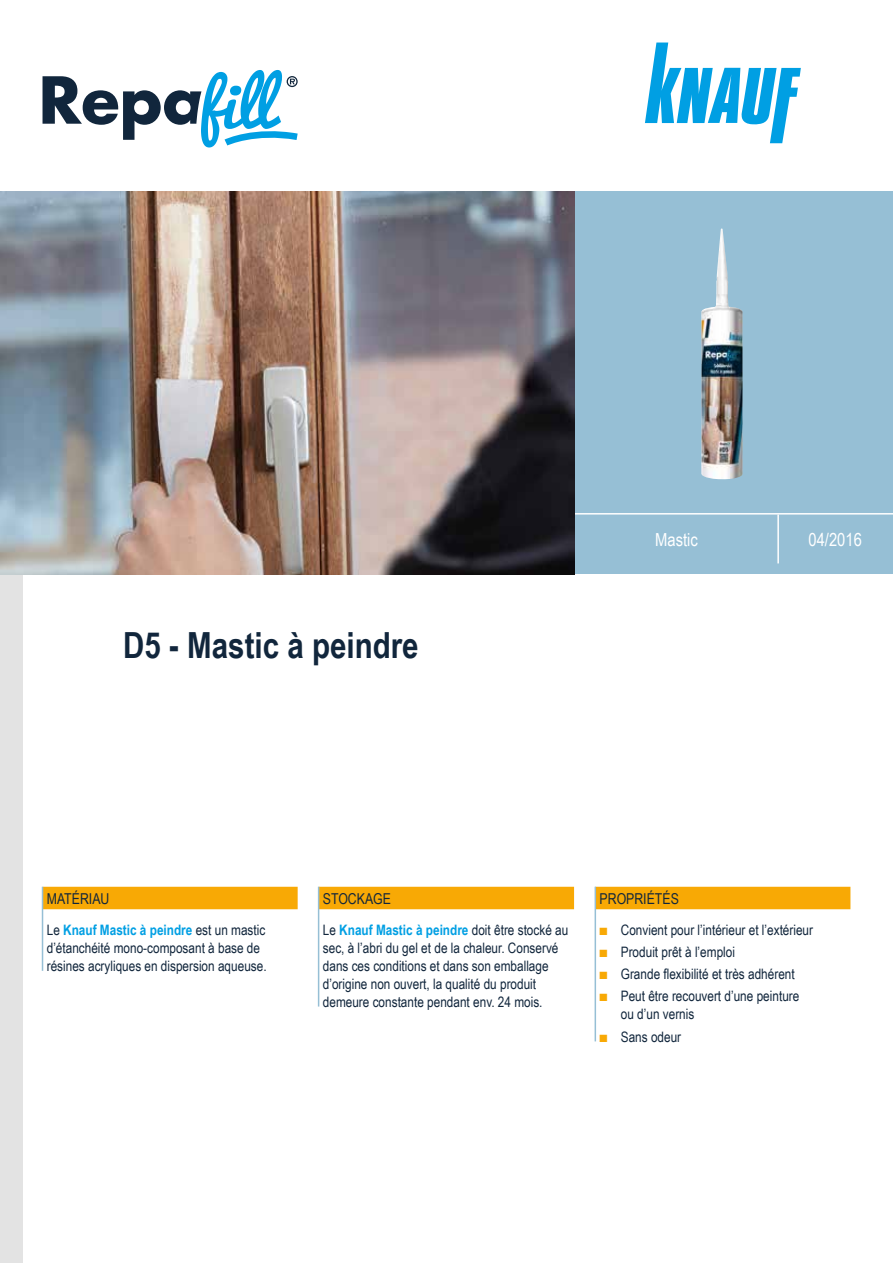
<style>
.page{position:relative;width:893px;height:1263px;background:#fff}
.page>*{position:absolute;margin:0;border:0;box-sizing:border-box;transform-origin:0 0}
.t1{font:700 36px "Arial Narrow";color:#11263c}
.t2{font:18px "Arial Narrow";color:#fff}
.t3{font:15px "Arial Narrow";color:#11263c}
.t4{font:14.4px/18px "Arial Narrow";color:#11263c}
.s1{font-weight:700;color:#009fe3}
.s2{color:#f8a905}
</style>
<div class="page">
<div style="left:0;top:191px;width:893px;height:383px;background:#96bfd5"></div>
<div style="left:0;top:192px;width:22px;height:1071px;background:#e3e3e3"></div>
<hr style="left:574px;top:513px;width:319px;height:1px;background:#fff">
<hr style="left:777px;top:514px;width:2px;height:49px;background:#fff">
<img style="left:701px;top:228px;width:42px;height:251px">
<img style="left:0;top:191px;width:574px;height:383px">
<svg style="left:43px;top:70px;width:255px;height:77px"></svg>
<svg style="left:645px;top:43px;width:156px;height:100px"></svg>
<div style="left:43px;top:887px;width:255px;height:22px;background:#f8a905"></div>
<div style="left:319px;top:887px;width:255px;height:22px;background:#f8a905"></div>
<div style="left:595px;top:887px;width:255px;height:22px;background:#f8a905"></div>
<hr style="left:42px;top:887px;width:1px;height:84px;background:#96bfd5">
<hr style="left:318px;top:887px;width:1px;height:119px;background:#96bfd5">
<hr style="left:595px;top:887px;width:1px;height:154px;background:#96bfd5">
<h1 class="t1" style="left:123px;top:618px;width:297px">D5 - Mastic à peindre</h1>
<p class="t2" style="left:655px;top:526px;width:44px">Mastic</p>
<p class="t2" style="left:808px;top:526px;width:55px">04/2016</p>
<p class="t3" style="left:47px;top:888px;width:64px">MATÉRIAU</p>
<p class="t4" style="left:47px;top:920px;width:221px">Le <span class="s1">Knauf Mastic à peindre</span> est un mastic d’étanchéité mono-composant à base de résines acryliques en dispersion aqueuse.</p>
<p class="t3" style="left:323px;top:888px;width:70px">STOCKAGE</p>
<p class="t4" style="left:323px;top:920px;width:247px">Le <span class="s1">Knauf Mastic à peindre</span> doit être stocké au sec, à l’abri du gel et de la chaleur. Conservé dans ces conditions et dans son emballage d’origine non ouvert, la qualité du produit demeure constante pendant env. 24 mois.</p>
<p class="t3" style="left:600px;top:888px;width:81px">PROPRIÉTÉS</p>
<p class="t4" style="left:600px;top:920px;width:215px"><span class="s2">■</span> Convient pour l’intérieur et l’extérieur</p>
<p class="t4" style="left:600px;top:942px;width:137px"><span class="s2">■</span> Produit prêt à l’emploi</p>
<p class="t4" style="left:600px;top:964px;width:197px"><span class="s2">■</span> Grande flexibilité et très adhérent</p>
<p class="t4" style="left:621px;top:987px;width:180px;text-indent:-21px"><span class="s2">■</span> Peut être recouvert d’une peinture ou d’un vernis</p>
<p class="t4" style="left:600px;top:1027px;width:83px"><span class="s2">■</span> Sans odeur</p>
</div>
